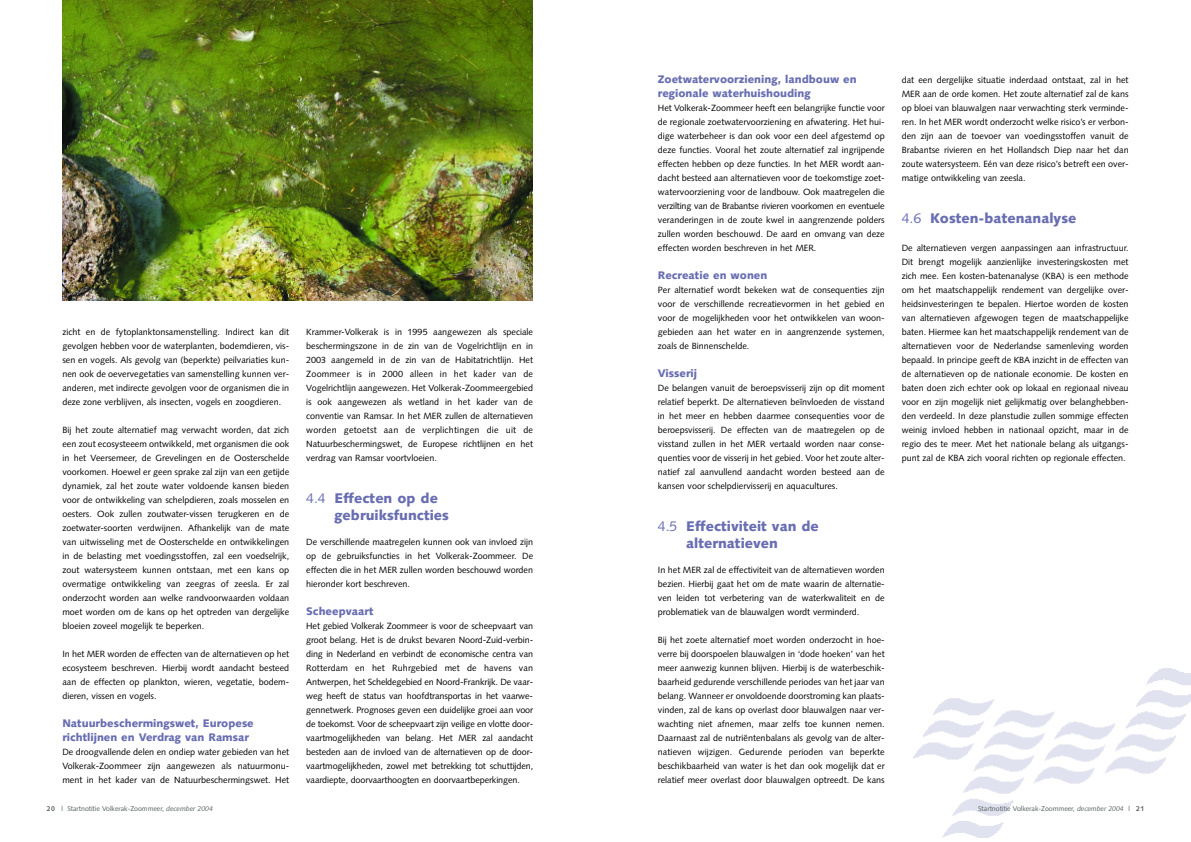
<style>
.page{position:relative;width:1191px;height:842px;background:#fff}
.page>*{position:absolute;margin:0;border:0;box-sizing:border-box;transform-origin:0 0}
.t1{font:900 14px/17px "Syntax";color:#696eb2}
.t2{font:900 11px/14px "Syntax";color:#696eb2}
.t3{font:9px/14px "Syntax";color:#000;text-align:justify}
.t4{font:7px "Syntax";letter-spacing:-.005em;color:#576062}
.s1{font-weight:400}
.s2{font-weight:700}
.s3{font-style:italic}
</style>
<div class="page">
<img style="left:913px;top:668px;width:278px;height:170px">
<img style="left:63px;top:0;width:469px;height:300px">
<p class="t3" style="left:62px;top:326px;width:228px">zicht en de fytoplanktonsamenstelling. Indirect kan dit gevolgen hebben voor de waterplanten, bodemdieren, vis&shy;sen en vogels. Als gevolg van (beperkte) peilvariaties kun&shy;nen ook de oevervegetaties van samenstelling kunnen ver&shy;anderen, met indirecte gevolgen voor de organismen die in deze zone verblijven, als insecten, vogels en zoogdieren.</p>
<p class="t3" style="left:62px;top:424px;width:228px">Bij het zoute alternatief mag verwacht worden, dat zich een zout ecosysteeem ontwikkeld, met organismen die ook in het Veersemeer, de Grevelingen en de Oosterschelde voorkomen. Hoewel er geen sprake zal zijn van een getijde dynamiek, zal het zoute water voldoende kansen bieden voor de ontwikkeling van schelpdieren, zoals mosselen en oesters. Ook zullen zoutwater-vissen terugkeren en de zoetwater-soorten verdwijnen. Afhankelijk van de mate van uitwisseling met de Oosterschelde en ontwikkelingen in de belasting met voedingsstoffen, zal een voedselrijk, zout watersysteem kunnen ontstaan, met een kans op overmatige ontwikkeling van zeegras of zeesla. Er zal onderzocht worden aan welke randvoorwaarden voldaan moet worden om de kans op het optreden van dergelijke bloeien zoveel mogelijk te beperken.</p>
<p class="t3" style="left:62px;top:648px;width:228px">In het MER worden de effecten van de alternatieven op het ecosysteem beschreven. Hierbij wordt aandacht besteed aan de effecten op plankton, wieren, vegetatie, bodem&shy;dieren, vissen en vogels.</p>
<p class="t2" style="left:62px;top:717px;width:193px">Natuurbeschermingswet, Europese richtlijnen en Verdrag van Ramsar</p>
<p class="t3" style="left:62px;top:746px;width:228px">De droogvallende delen en ondiep water gebieden van het Volkerak-Zoommeer zijn aangewezen als natuurmonu&shy;ment in het kader van de Natuurbeschermingswet. Het</p>
<p class="t3" style="left:306px;top:326px;width:228px">Krammer-Volkerak is in 1995 aangewezen als speciale beschermingszone in de zin van de Vogelrichtlijn en in 2003 aangemeld in de zin van de Habitatrichtlijn. Het Zoommeer is in 2000 alleen in het kader van de Vogelrichtlijn aangewezen. Het Volkerak-Zoommeergebied is ook aangewezen als wetland in het kader van de conventie van Ramsar. In het MER zullen de alternatieven worden getoetst aan de verplichtingen die uit de Natuurbeschermingswet, de Europese richtlijnen en het verdrag van Ramsar voortvloeien.</p>
<h1 class="t1" style="left:334px;top:491px;width:116px;text-indent:-28px"><span class="s1">4.4</span> Effecten op de gebruiksfuncties</h1>
<p class="t3" style="left:306px;top:536px;width:228px">De verschillende maatregelen kunnen ook van invloed zijn op de gebruiksfuncties in het Volkerak-Zoommeer. De effecten die in het MER zullen worden beschouwd worden hieronder kort beschreven.</p>
<p class="t2" style="left:306px;top:605px;width:69px">Scheepvaart</p>
<p class="t3" style="left:306px;top:620px;width:228px">Het gebied Volkerak Zoommeer is voor de scheepvaart van groot belang. Het is de drukst bevaren Noord-Zuid-verbin&shy;ding in Nederland en verbindt de economische centra van Rotterdam en het Ruhrgebied met de havens van Antwerpen, het Scheldegebied en Noord-Frankrijk. De vaar&shy;weg heeft de status van hoofdtransportas in het vaarwe&shy;gennetwerk. Prognoses geven een duidelijke groei aan voor de toekomst. Voor de scheepvaart zijn veilige en vlotte door&shy;vaartmogelijkheden van belang. Het MER zal aandacht besteden aan de invloed van de alternatieven op de door&shy;vaartmogelijkheden, zowel met betrekking tot schuttijden, vaardiepte, doorvaarthoogten en doorvaartbeperkingen.</p>
<p class="t2" style="left:658px;top:73px;width:200px">Zoetwatervoorziening, landbouw en regionale waterhuishouding</p>
<p class="t3" style="left:658px;top:102px;width:228px">Het Volkerak-Zoommeer heeft een belangrijke functie voor de regionale zoetwatervoorziening en afwatering. Het hui&shy;dige waterbeheer is dan ook voor een deel afgestemd op deze functies. Vooral het zoute alternatief zal ingrijpende effecten hebben op deze functies. In het MER wordt aan&shy;dacht besteed aan alternatieven voor de toekomstige zoet&shy;watervoorziening voor de landbouw. Ook maatregelen die verzilting van de Brabantse rivieren voorkomen en eventuele veranderingen in de zoute kwel in aangrenzende polders zullen worden beschouwd. De aard en omvang van deze effecten worden beschreven in het MER.</p>
<p class="t2" style="left:658px;top:269px;width:111px">Recreatie en wonen</p>
<p class="t3" style="left:658px;top:284px;width:228px">Per alternatief wordt bekeken wat de consequenties zijn voor de verschillende recreatievormen in het gebied en voor de mogelijkheden voor het ontwikkelen van woon&shy;gebieden aan het water en in aangrenzende systemen, zoals de Binnenschelde.</p>
<p class="t2" style="left:658px;top:367px;width:41px">Visserij</p>
<p class="t3" style="left:658px;top:382px;width:228px">De belangen vanuit de beroepsvisserij zijn op dit moment relatief beperkt. De alternatieven beïnvloeden de visstand in het meer en hebben daarmee consequenties voor de beroepsvisserij. De effecten van de maatregelen op de visstand zullen in het MER vertaald worden naar conse&shy;quenties voor de visserij in het gebied. Voor het zoute alter&shy;natief zal aanvullend aandacht worden besteed aan de kansen voor schelpdiervisserij en aquacultures.</p>
<h1 class="t1" style="left:686px;top:519px;width:134px;text-indent:-28px"><span class="s1">4.5</span> Effectiviteit van de alternatieven</h1>
<p class="t3" style="left:658px;top:564px;width:228px">In het MER zal de effectiviteit van de alternatieven worden bezien. Hierbij gaat het om de mate waarin de alternatie&shy;ven leiden tot verbetering van de waterkwaliteit en de problematiek van de blauwalgen wordt verminderd.</p>
<p class="t3" style="left:658px;top:634px;width:228px">Bij het zoete alternatief moet worden onderzocht in hoe&shy;verre bij doorspoelen blauwalgen in ‘dode hoeken’ van het meer aanwezig kunnen blijven. Hierbij is de waterbeschik&shy;baarheid gedurende verschillende periodes van het jaar van belang. Wanneer er onvoldoende doorstroming kan plaats&shy;vinden, zal de kans op overlast door blauwalgen naar ver&shy;wachting niet afnemen, maar zelfs toe kunnen nemen.<br>Daarnaast zal de nutriëntenbalans als gevolg van de alter&shy;natieven wijzigen. Gedurende perioden van beperkte beschikbaarheid van water is het dan ook mogelijk dat er relatief meer overlast door blauwalgen optreedt. De kans</p>
<p class="t3" style="left:901px;top:74px;width:228px">dat een dergelijke situatie inderdaad ontstaat, zal in het MER aan de orde komen. Het zoute alternatief zal de kans op bloei van blauwalgen naar verwachting sterk verminde&shy;ren. In het MER wordt onderzocht welke risico’s er verbon&shy;den zijn aan de toevoer van voedingsstoffen vanuit de Brabantse rivieren en het Hollandsch Diep naar het dan zoute watersysteem. Eén van deze risico’s betreft een over&shy;matige ontwikkeling van zeesla.</p>
<h1 class="t1" style="left:901px;top:211px;width:176px"><span class="s1">4.6</span> Kosten-batenanalyse</h1>
<p class="t3" style="left:901px;top:242px;width:228px">De alternatieven vergen aanpassingen aan infrastructuur.<br>Dit brengt mogelijk aanzienlijke investeringskosten met zich mee. Een kosten-batenanalyse (KBA) is een methode om het maatschappelijk rendement van dergelijke over&shy;heidsinvesteringen te bepalen. Hiertoe worden de kosten van alternatieven afgewogen tegen de maatschappelijke baten. Hiermee kan het maatschappelijk rendement van de alternatieven voor de Nederlandse samenleving worden bepaald. In principe geeft de KBA inzicht in de effecten van de alternatieven op de nationale economie. De kosten en baten doen zich echter ook op lokaal en regionaal niveau voor en zijn mogelijk niet gelijkmatig over belanghebben&shy;den verdeeld. In deze planstudie zullen sommige effecten weinig invloed hebben in nationaal opzicht, maar in de regio des te meer. Met het nationale belang als uitgangs&shy;punt zal de KBA zich vooral richten op regionale effecten.</p>
<p class="t4" style="left:47px;top:806px;width:168px"><span class="s2">20</span> l Startnotitie Volkerak-Zoommeer, <span class="s3">december 2004</span></p>
<p class="t4" style="left:978px;top:806px;width:168px">Startnotitie Volkerak-Zoommeer, <span class="s3">december 2004</span> l <span class="s2">21</span></p>
</div>
